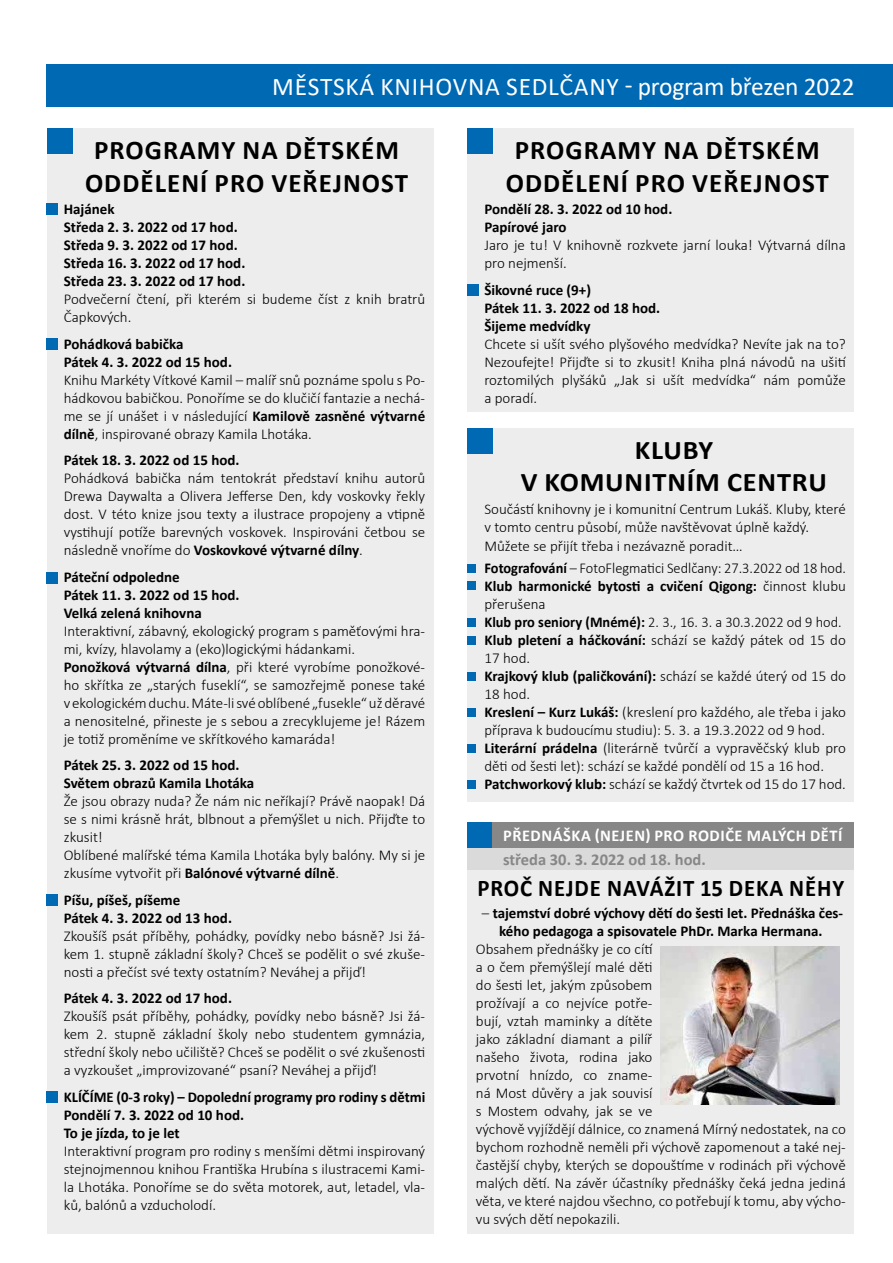
<style>
.page{position:relative;width:893px;height:1263px;background:#fff}
.page>*{position:absolute;margin:0;border:0;box-sizing:border-box;transform-origin:0 0}
.t1{font:700 27px/33px "Calibri";letter-spacing:.04em;color:#000;text-align:center}
.t2{font:700 27px/32.4px "Calibri";letter-spacing:.04em;color:#000;text-align:center;scale:1.05 1}
.t3{font:25.5px "Calibri";letter-spacing:.02em;color:#fff}
.t4{font:700 24px "Calibri";letter-spacing:.04em;color:#000;scale:.95 1}
.t5{font:700 16.5px "Calibri";letter-spacing:.035em;color:#fff}
.t6{font:700 16.5px "Calibri";color:#878787}
.t7{font:300 15px/18px "Calibri";color:#000}
.t8{font:700 15px/18px "Calibri";color:#000}
.t9{font:300 15px/18px "Calibri";color:#000;scale:.96 1}
.s1{font-weight:700}
.s2{font-weight:300}
</style>
<div class="page">
<div style="left:467px;top:128px;width:387px;height:284px;background:#ededed"></div>
<div style="left:467px;top:428px;width:387px;height:373px;background:#ededed"></div>
<div style="left:467px;top:428px;width:26px;height:26px;background:#0069b4"></div>
<div style="left:467px;top:564px;width:9px;height:9px;background:#0069b4"></div>
<div style="left:467px;top:582px;width:9px;height:8px;background:#0069b4"></div>
<div style="left:467px;top:618px;width:9px;height:8px;background:#0069b4"></div>
<div style="left:467px;top:780px;width:9px;height:8px;background:#0069b4"></div>
<div style="left:467px;top:636px;width:9px;height:8px;background:#0069b4"></div>
<div style="left:467px;top:672px;width:9px;height:8px;background:#0069b4"></div>
<div style="left:467px;top:745px;width:9px;height:8px;background:#0069b4"></div>
<div style="left:467px;top:708px;width:9px;height:9px;background:#0069b4"></div>
<div style="left:47px;top:64px;width:846px;height:42px;background:#0069b4"></div>
<div style="left:47px;top:128px;width:387px;height:1105px;background:#ededed"></div>
<div style="left:47px;top:128px;width:25px;height:26px;background:#0069b4"></div>
<div style="left:47px;top:338px;width:11px;height:11px;background:#0069b4"></div>
<div style="left:47px;top:204px;width:11px;height:11px;background:#0069b4"></div>
<div style="left:467px;top:128px;width:26px;height:26px;background:#0069b4"></div>
<div style="left:47px;top:572px;width:11px;height:11px;background:#0069b4"></div>
<div style="left:47px;top:894px;width:11px;height:11px;background:#0069b4"></div>
<div style="left:47px;top:1092px;width:11px;height:11px;background:#0069b4"></div>
<div style="left:467px;top:284px;width:11px;height:11px;background:#0069b4"></div>
<div style="left:467px;top:822px;width:387px;height:411px;background:#ededed"></div>
<div style="left:467px;top:822px;width:26px;height:26px;background:#0069b4"></div>
<div style="left:493px;top:822px;width:361px;height:26px;background:#878787"></div>
<div style="left:467px;top:848px;width:387px;height:22px;background:#dadada"></div>
<img style="left:661px;top:946px;width:179px;height:158px">
<h2 class="t3" style="left:272px;top:68px;width:584px">MĚSTSKÁ KNIHOVNA SEDLČANY - program březen 2022</h2>
<h1 class="t1" style="left:85px;top:133px;width:325px">PROGRAMY NA DĚTSKÉM<br>ODDĚLENÍ PRO VEŘEJNOST</h1>
<p class="t8" style="left:64px;top:200px;width:183px">Hajánek<br>Středa 2. 3. 2022 od 17 hod.<br>Středa 9. 3. 2022 od 17 hod.<br>Středa 16. 3. 2022 od 17 hod.<br>Středa 23. 3. 2022 od 17 hod.</p>
<p class="t7" style="left:64px;top:290px;width:363px">Podvečerní čtení, při kterém si budeme číst z knih bratrů<br>Čapkových.</p>
<p class="t8" style="left:64px;top:335px;width:170px">Pohádková babička<br>Pátek 4. 3. 2022 od 15 hod.</p>
<p class="t7" style="left:64px;top:371px;width:363px;text-align:justify">Knihu Markéty Vítkové Kamil – malíř snů poznáme spolu s Po&shy;hádkovou babičkou. Ponoříme se do klučičí fantazie a nechá&shy;me se jí unášet i v následující <span class="s1">Kamilově zasněné výtvarné dílně</span>, inspirované obrazy Kamila Lhotáka.</p>
<p class="t8" style="left:64px;top:451px;width:177px">Pátek 18. 3. 2022 od 15 hod.</p>
<p class="t7" style="left:64px;top:469px;width:363px;text-align:justify">Pohádková babička nám tentokrát představí knihu autorů Drewa Daywalta a Olivera Jefferse Den, kdy voskovky řekly dost. V této knize jsou texty a ilustrace propojeny a vtipně vystihují potíže barevných voskovek. Inspirováni četbou se následně vnoříme do <span class="s1">Voskovkové výtvarné dílny</span>.</p>
<p class="t8" style="left:64px;top:568px;width:177px">Páteční odpoledne<br>Pátek 11. 3. 2022 od 15 hod.<br>Velká zelená knihovna</p>
<p class="t7" style="left:64px;top:622px;width:363px">Interaktivní, zábavný, ekologický program s paměťovými hra&shy;mi, kvízy, hlavolamy a (eko)logickými hádankami.<br><span class="s1">Ponožková výtvarná dílna</span>, při které vyrobíme ponožkové&shy;ho skřítka ze „starých fuseklí“, se samozřejmě ponese také v ekologickém duchu. Máte-li své oblíbené „fusekle“ už děravé a nenositelné, přineste je s sebou a zrecyklujeme je! Rázem je totiž proměníme ve skřítkového kamaráda!</p>
<p class="t8" style="left:64px;top:756px;width:192px">Pátek 25. 3. 2022 od 15 hod.<br>Světem obrazů Kamila Lhotáka</p>
<p class="t7" style="left:64px;top:792px;width:363px">Že jsou obrazy nuda? Že nám nic neříkají? Právě naopak! Dá se s nimi krásně hrát, blbnout a přemýšlet u nich. Přijďte to zkusit!<br>Oblíbené malířské téma Kamila Lhotáka byly balóny. My si je zkusíme vytvořit při <span class="s1">Balónové výtvarné dílně</span>.</p>
<p class="t8" style="left:64px;top:891px;width:170px">Píšu, píšeš, píšeme<br>Pátek 4. 3. 2022 od 13 hod.</p>
<p class="t7" style="left:64px;top:927px;width:363px;text-align:justify">Zkoušíš psát příběhy, pohádky, povídky nebo básně? Jsi žá&shy;kem 1. stupně základní školy? Chceš se podělit o své zkuše&shy;nosti a přečíst své texty ostatním? Neváhej a přijď!</p>
<p class="t8" style="left:64px;top:989px;width:170px">Pátek 4. 3. 2022 od 17 hod.</p>
<p class="t7" style="left:64px;top:1007px;width:363px;text-align:justify">Zkoušíš psát příběhy, pohádky, povídky nebo básně? Jsi žá&shy;kem 2. stupně základní školy nebo studentem gymnázia, střední školy nebo učiliště? Chceš se podělit o své zkušenosti a vyzkoušet „improvizované“ psaní? Neváhej a přijď!</p>
<p class="t8" style="left:64px;top:1088px;width:363px">KLÍČÍME (0-3 roky) – Dopolední programy pro rodiny s dětmi<br>Pondělí 7. 3. 2022 od 10 hod.<br>To je jízda, to je let</p>
<p class="t7" style="left:64px;top:1142px;width:363px;text-align:justify">Interaktivní program pro rodiny s menšími dětmi inspirovaný stejnojmennou knihou Františka Hrubína s ilustracemi Kami&shy;la Lhotáka. Ponoříme se do světa motorek, aut, letadel, vla&shy;ků, balónů a vzducholodí.</p>
<h1 class="t1" style="left:506px;top:133px;width:325px">PROGRAMY NA DĚTSKÉM<br>ODDĚLENÍ PRO VEŘEJNOST</h1>
<p class="t8" style="left:484px;top:200px;width:189px">Pondělí 28. 3. 2022 od 10 hod.<br>Papírové jaro</p>
<p class="t7" style="left:484px;top:236px;width:363px">Jaro je tu! V knihovně rozkvete jarní louka! Výtvarná dílna pro nejmenší.</p>
<p class="t8" style="left:484px;top:281px;width:177px">Šikovné ruce (9+)<br>Pátek 11. 3. 2022 od 18 hod.<br>Šijeme medvídky</p>
<p class="t7" style="left:484px;top:335px;width:363px;text-align:justify">Chcete si ušít svého plyšového medvídka? Nevíte jak na to?<br>Nezoufejte! Přijďte si to zkusit! Kniha plná návodů na ušití roztomilých plyšáků „Jak si ušít medvídka“ nám pomůže a poradí.</p>
<h1 class="t2" style="left:521px;top:433px;width:293px">KLUBY<br>V KOMUNITNÍM CENTRU</h1>
<p class="t7" style="left:484px;top:499px;width:363px;line-height:18.5px">Součástí knihovny je i komunitní Centrum Lukáš. Kluby, které v tomto centru působí, může navštěvovat úplně každý.<br>Můžete se přijít třeba i nezávazně poradit…</p>
<p class="t9" style="left:484px;top:559px;width:378px"><span class="s1">Fotografování</span> – FotoFlegmatici Sedlčany: 27.3.2022 od 18 hod.<br><span class="s1">Klub harmonické bytosti a cvičení Qigong:</span> činnost klubu přerušena<br><span class="s1">Klub pro seniory (Mnémé):</span> 2. 3., 16. 3. a 30.3.2022 od 9 hod.<br><span class="s1">Klub pletení a háčkování:</span> schází se každý pátek od 15 do 17 hod.<br><span class="s1">Krajkový klub (paličkování):</span> schází se každé úterý od 15 do 18 hod.<br><span class="s1">Kreslení – Kurz Lukáš:</span> (kreslení pro každého, ale třeba i jako příprava k budoucímu studiu): 5. 3. a 19.3.2022 od 9 hod.<br><span class="s1">Literární prádelna</span> (literárně tvůrčí a vypravěčský klub pro děti od šesti let): schází se každé pondělí od 15 a 16 hod.<br><span class="s1">Patchworkový klub:</span> schází se každý čtvrtek od 15 do 17 hod.</p>
<p class="t5" style="left:503px;top:824px;width:341px">PŘEDNÁŠKA (NEJEN) PRO RODIČE MALÝCH DĚTÍ</p>
<h3 class="t4" style="left:477px;top:871px;width:388px">PROČ NEJDE NAVÁŽIT 15 DEKA NĚHY</h3>
<p class="t8" style="left:482px;top:904px;width:363px;text-align:center"><span class="s2">–</span> tajemství dobré výchovy dětí do šesti let. Přednáška čes&shy;kého pedagoga a spisovatele PhDr. Marka Hermana.</p>
<p class="t7" style="left:476px;top:940px;width:371px">Obsahem přednášky je co cítí<br>a o čem přemýšlejí malé děti<br>do šesti let, jakým způsobem<br>prožívají a co nejvíce potře-<br>bují, vztah maminky a dítěte<br>jako základní diamant a pilíř<br>našeho života, rodina jako<br>prvotní hnízdo, co zname-<br>ná Most důvěry a jak souvisí<br>s Mostem odvahy, jak se ve<br>výchově vyjíždějí dálnice, co znamená Mírný nedostatek, na co bychom rozhodně neměli při výchově zapomenout a také nej&shy;častější chyby, kterých se dopouštíme v rodinách při výchově malých dětí. Na závěr účastníky přednášky čeká jedna jediná věta, ve které najdou všechno, co potřebují k tomu, aby výcho&shy;vu svých dětí nepokazili.</p>
<p class="t6" style="left:503px;top:848px;width:204px">středa 30. 3. 2022 od 18. hod.</p>
</div>
